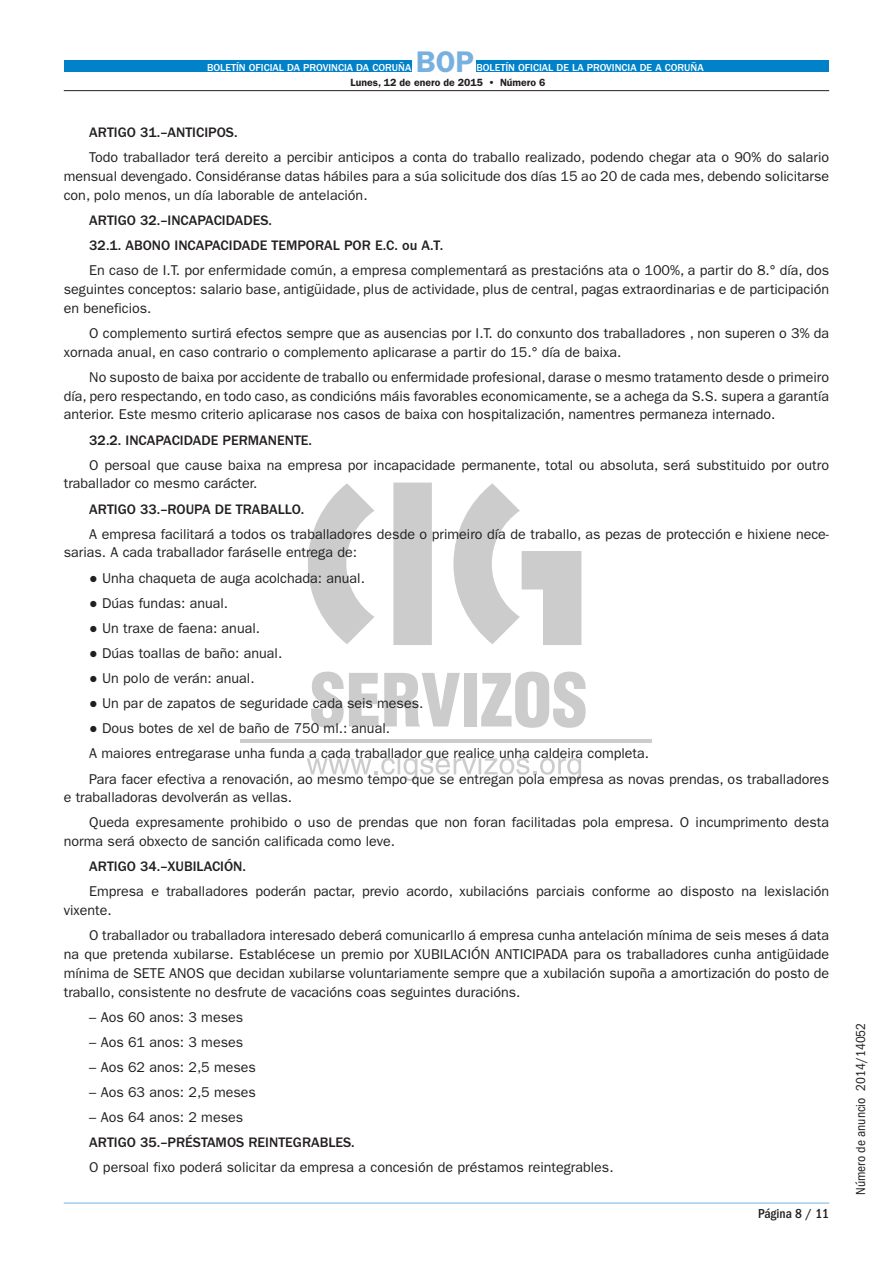
<style>
.page{position:relative;width:893px;height:1263px;background:#fff}
.page>*{position:absolute;margin:0;border:0;box-sizing:border-box;transform-origin:0 0}
.t1{font:600 30px "ITC Franklin Gothic Std";color:#78b1df}
.t2{font:14.25px/18.8px "ITC Franklin Gothic Std";color:#231f20}
.t3{font:500 14.25px/25px "ITC Franklin Gothic Std";color:#231f20}
.t4{font:condensed 13.5px "ITC Franklin Gothic Std";color:#231f20}
.t5{font:500 condensed 13.5px "ITC Franklin Gothic Std";color:#231f20}
.t6{font:500 10.5px "ITC Franklin Gothic Std";color:#fff}
.t7{font:600 10.5px "ITC Franklin Gothic Std";color:#231f20}
.s1{font-family:"Franklin Gothic";font-weight:500}
</style>
<div class="page">
<svg style="left:308px;top:483px;width:273px;height:162px"></svg>
<hr style="left:240px;top:739px;width:411px;height:3px;background:#ccc">
<svg style="left:307px;top:752px;width:274px;height:29px"></svg>
<svg style="left:311px;top:672px;width:149px;height:56px"></svg>
<div style="left:464px;top:673px;width:13px;height:53px;background:#ccc"></div>
<svg style="left:481px;top:672px;width:105px;height:56px"></svg>
<div style="left:64px;top:60px;width:347px;height:12px;background:#0081c8"></div>
<div style="left:476px;top:60px;width:353px;height:12px;background:#0081c8"></div>
<hr style="left:64px;top:90px;width:765px;height:1px;background:#231f20">
<hr style="left:64px;top:1203px;width:765px;height:1px;background:#76b1df">
<p class="t6" style="left:207px;top:62px;width:206px">BOLETÍN OFICIAL DA PROVINCIA DA CORUÑA</p>
<h1 class="t1" style="left:416px;top:44px;width:60px">BOP</h1>
<p class="t6" style="left:476px;top:62px;width:229px">BOLETÍN OFICIAL DE LA PROVINCIA DE A CORUÑA</p>
<p class="t7" style="left:351px;top:76px;width:196px">Lunes, 12 de enero de 2015 • Número 6</p>
<p class="t3" style="left:89px;top:120px;width:150px">ARTIGO 31.–ANTICIPOS.</p>
<p class="t2" style="left:64px;top:148px;width:767px;text-align:justify;text-indent:26px">Todo traballador terá dereito a percibir anticipos a conta do traballo realizado, podendo chegar ata o 90% do salario mensual devengado. Considéranse datas hábiles para a súa solicitude dos días 15 ao 20 de cada mes, debendo solicitarse con, polo menos, un día laborable de antelación.</p>
<p class="t3" style="left:89px;top:208px;width:356px">ARTIGO 32.–INCAPACIDADES.<br>32.1. ABONO INCAPACIDADE TEMPORAL POR E.C. ou A.T.</p>
<p class="t2" style="left:64px;top:261px;width:767px;text-align:justify;text-indent:26px">En caso de I.T. por enfermidade común, a empresa complementará as prestacións ata o 100%, a partir do 8.° día, dos seguintes conceptos: salario base, antigüidade, plus de actividade, plus de central, pagas extraordinarias e de participación en beneficios.</p>
<p class="t2" style="left:64px;top:324px;width:767px;text-indent:26px">O complemento surtirá efectos sempre que as ausencias por I.T. do conxunto dos traballadores , non superen o 3% da xornada anual, en caso contrario o complemento aplicarase a partir do 15.° día de baixa.</p>
<p class="t2" style="left:64px;top:368px;width:767px;text-align:justify;text-indent:26px">No suposto de baixa por accidente de traballo ou enfermidade profesional, darase o mesmo tratamento desde o primeiro día, pero respectando, en todo caso, as condicións máis favorables economicamente, se a achega da S.S. supera a garantía anterior. Este mesmo criterio aplicarase nos casos de baixa con hospitalización, namentres permaneza internado.</p>
<p class="t3" style="left:89px;top:427px;width:224px">32.2. INCAPACIDADE PERMANENTE.</p>
<p class="t2" style="left:64px;top:455px;width:767px;text-indent:26px">O persoal que cause baixa na empresa por incapacidade permanente, total ou absoluta, será substituido por outro traballador co mesmo carácter.</p>
<p class="t3" style="left:89px;top:496px;width:217px">ARTIGO 33.–ROUPA DE TRABALLO.</p>
<p class="t2" style="left:64px;top:524px;width:767px;text-indent:26px">A empresa facilitará a todos os traballadores desde o primeiro día de traballo, as pezas de protección e hixiene nece&shy;sarias. A cada traballador faráselle entrega de:</p>
<p class="t2" style="left:89px;top:568px;width:277px"><span class="s1">●</span> Unha chaqueta de auga acolchada: anual.</p>
<p class="t2" style="left:89px;top:593px;width:140px"><span class="s1">●</span> Dúas fundas: anual.</p>
<p class="t2" style="left:89px;top:619px;width:172px"><span class="s1">●</span> Un traxe de faena: anual.</p>
<p class="t2" style="left:89px;top:644px;width:195px"><span class="s1">●</span> Dúas toallas de baño: anual.</p>
<p class="t2" style="left:89px;top:669px;width:167px"><span class="s1">●</span> Un polo de verán: anual.</p>
<p class="t2" style="left:89px;top:694px;width:336px"><span class="s1">●</span> Un par de zapatos de seguridade cada seis meses.</p>
<p class="t2" style="left:89px;top:716px;width:741px;line-height:25px"><span class="s1">●</span> Dous botes de xel de baño de 750 ml.: anual.<br>A maiores entregarase unha funda a cada traballador que realice unha caldeira completa.<br>Para facer efectiva a renovación, ao mesmo tempo que se entregan pola empresa as novas prendas, os traballadores</p>
<p class="t2" style="left:89px;top:785px;width:741px;line-height:25px;text-indent:-26px">e traballadoras devolverán as vellas.<br>Queda expresamente prohibido o uso de prendas que non foran facilitadas pola empresa. O incumprimento desta</p>
<p class="t2" style="left:64px;top:832px;width:333px">norma será obxecto de sanción calificada como leve.</p>
<p class="t3" style="left:89px;top:854px;width:158px">ARTIGO 34.–XUBILACIÓN.</p>
<p class="t2" style="left:64px;top:882px;width:767px;text-indent:26px">Empresa e traballadores poderán pactar, previo acordo, xubilacións parciais conforme ao disposto na lexislación vixente.</p>
<p class="t2" style="left:64px;top:926px;width:767px;text-align:justify;text-indent:26px">O traballador ou traballadora interesado deberá comunicarllo á empresa cunha antelación mínima de seis meses á data na que pretenda xubilarse. Establécese un premio por XUBILACIÓN ANTICIPADA para os traballadores cunha antigüidade mínima de SETE ANOS que decidan xubilarse voluntariamente sempre que a xubilación supoña a amortización do posto de traballo, consistente no desfrute de vacacións coas seguintes duracións.</p>
<p class="t2" style="left:89px;top:1007px;width:155px">– Aos 60 anos: 3 meses</p>
<p class="t2" style="left:89px;top:1033px;width:155px">– Aos 61 anos: 3 meses</p>
<p class="t2" style="left:89px;top:1058px;width:168px">– Aos 62 anos: 2,5 meses</p>
<p class="t2" style="left:89px;top:1083px;width:168px">– Aos 63 anos: 2,5 meses</p>
<p class="t2" style="left:89px;top:1108px;width:155px">– Aos 64 anos: 2 meses</p>
<p class="t3" style="left:89px;top:1130px;width:267px">ARTIGO 35.–PRÉSTAMOS REINTEGRABLES.</p>
<p class="t2" style="left:89px;top:1158px;width:526px">O persoal fixo poderá solicitar da empresa a concesión de préstamos reintegrables.</p>
<p class="t5" style="left:758px;top:1206px;width:73px">Página 8 / 11</p>
<p class="t4" style="left:853px;top:1195px;width:174px;rotate:-90deg">Número de anuncio 2014/14052</p>
</div>
